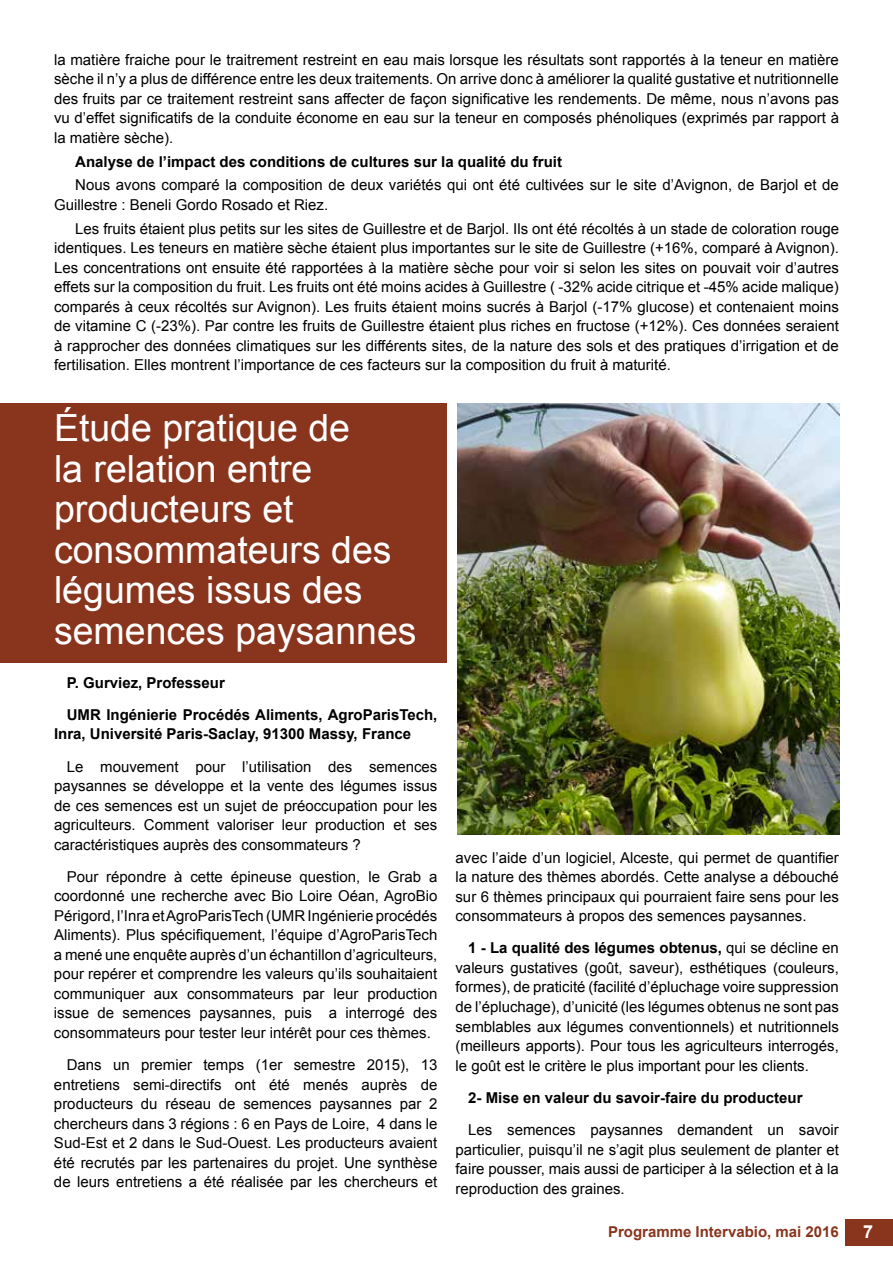
<style>
.page{position:relative;width:893px;height:1263px;background:#fff}
.page>*{position:absolute;margin:0;border:0;box-sizing:border-box;transform-origin:0 0}
.t1{font:37.5px/40.5px "Arial";color:#fff}
.t2{font:700 18px "Arial";color:#fff}
.t3{font:15px/19.5px "Arial";color:#000;text-align:justify}
.t4{font:700 15px/32.2px "Arial";color:#000}
.t5{font:700 15px "Arial";color:#89351d}
.s1{font-weight:700}
</style>
<div class="page">
<img style="left:457px;top:404px;width:382px;height:431px">
<div style="left:0;top:403px;width:446px;height:260px;background:#89351d"></div>
<div style="left:846px;top:1219px;width:47px;height:26px;background:#89351d"></div>
<p class="t3" style="left:54px;top:50px;width:786px">la matière fraiche pour le traitrement restreint en eau mais lorsque les résultats sont rapportés à la teneur en matière sèche il n’y a plus de différence entre les deux traitements. On arrive donc à améliorer la qualité gustative et nutritionnelle des fruits par ce traitement restreint sans affecter de façon significative les rendements. De même, nous n’avons pas vu d’effet significatifs de la conduite économe en eau sur la teneur en composés phénoliques (exprimés par rapport à la matière sèche).</p>
<p class="t4" style="left:75px;top:146px;width:488px">Analyse de l’impact des conditions de cultures sur la qualité du fruit</p>
<p class="t3" style="left:54px;top:176px;width:786px;text-indent:21px">Nous avons comparé la composition de deux variétés qui ont été cultivées sur le site d’Avignon, de Barjol et de<br>Guillestre : Beneli Gordo Rosado et Riez.</p>
<p class="t3" style="left:54px;top:219px;width:786px;text-indent:21px">Les fruits étaient plus petits sur les sites de Guillestre et de Barjol. Ils ont été récoltés à un stade de coloration rouge identiques. Les teneurs en matière sèche étaient plus importantes sur le site de Guillestre (+16%, comparé à Avignon).<br>Les concentrations ont ensuite été rapportées à la matière sèche pour voir si selon les sites on pouvait voir d’autres effets sur la composition du fruit. Les fruits ont été moins acides à Guillestre ( -32% acide citrique et -45% acide malique) comparés à ceux récoltés sur Avignon). Les fruits étaient moins sucrés à Barjol (-17% glucose) et contenaient moins de vitamine C (-23%). Par contre les fruits de Guillestre étaient plus riches en fructose (+12%). Ces données seraient à rapprocher des données climatiques sur les différents sites, de la nature des sols et des pratiques d’irrigation et de fertilisation. Elles montrent l’importance de ces facteurs sur la composition du fruit à maturité.</p>
<h1 class="t1" style="left:54px;top:408px;width:364px">Étude pratique de<br>la relation entre producteurs et consommateurs des légumes issus des semences paysannes</h1>
<p class="t4" style="left:67px;top:667px;width:372px">P. Gurviez, Professeur<br>UMR Ingénierie Procédés Aliments, AgroParisTech,</p>
<p class="t4" style="left:54px;top:718px;width:359px">Inra, Université Paris-Saclay, 91300 Massy, France</p>
<p class="t3" style="left:54px;top:757px;width:385px;text-indent:13px">Le mouvement pour l’utilisation des semences paysannes se développe et la vente des légumes issus de ces semences est un sujet de préoccupation pour les agriculteurs. Comment valoriser leur production et ses caractéristiques auprès des consommateurs ?</p>
<p class="t3" style="left:54px;top:867px;width:385px;text-indent:13px">Pour répondre à cette épineuse question, le Grab a coordonné une recherche avec Bio Loire Oéan, AgroBio Périgord, l’Inra et AgroParisTech (UMR Ingénierie procédés Aliments). Plus spécifiquement, l’équipe d’AgroParisTech a mené une enquête auprès d’un échantillon d’agriculteurs, pour repérer et comprendre les valeurs qu’ils souhaitaient communiquer aux consommateurs par leur production issue de semences paysannes, puis a interrogé des consommateurs pour tester leur intérêt pour ces thèmes.</p>
<p class="t3" style="left:54px;top:1055px;width:385px;text-indent:13px">Dans un premier temps (1er semestre 2015), 13 entretiens semi-directifs ont été menés auprès de producteurs du réseau de semences paysannes par 2 chercheurs dans 3 régions : 6 en Pays de Loire, 4 dans le Sud-Est et 2 dans le Sud-Ouest. Les producteurs avaient été recrutés par les partenaires du projet. Une synthèse de leurs entretiens a été réalisée par les chercheurs et</p>
<p class="t3" style="left:455px;top:848px;width:385px">avec l’aide d’un logiciel, Alceste, qui permet de quantifier la nature des thèmes abordés. Cette analyse a débouché sur 6 thèmes principaux qui pourraient faire sens pour les consommateurs à propos des semences paysannes.</p>
<p class="t3" style="left:455px;top:939px;width:385px;text-indent:13px"><span class="s1">1 - La qualité des légumes obtenus,</span> qui se décline en valeurs gustatives (goût, saveur), esthétiques (couleurs, formes), de praticité (facilité d’épluchage voire suppression de l’épluchage), d’unicité (les légumes obtenus ne sont pas semblables aux légumes conventionnels) et nutritionnels (meilleurs apports). Pour tous les agriculteurs interrogés, le goût est le critère le plus important pour les clients.</p>
<p class="t4" style="left:468px;top:1082px;width:336px">2- Mise en valeur du savoir-faire du producteur</p>
<p class="t3" style="left:455px;top:1120px;width:385px;text-indent:13px">Les semences paysannes demandent un savoir particulier, puisqu’il ne s’agit plus seulement de planter et faire pousser, mais aussi de participer à la sélection et à la reproduction des graines.</p>
<p class="t5" style="left:608px;top:1222px;width:232px">Programme Intervabio, mai 2016</p>
<p class="t2" style="left:863px;top:1220px;width:12px">7</p>
</div>
